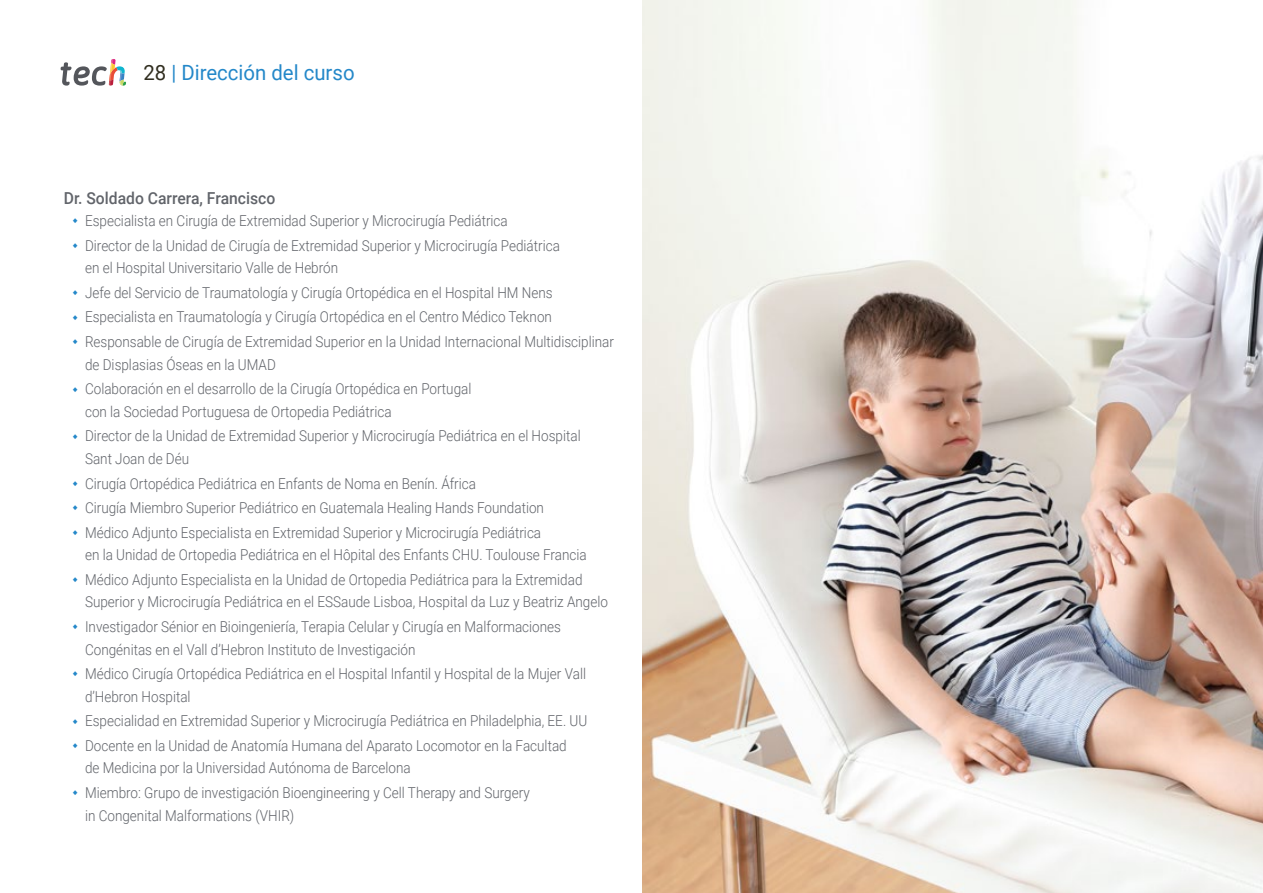
<style>
.page{position:relative;width:1263px;height:893px;background:#fff}
.page>*{position:absolute;margin:0;border:0;box-sizing:border-box;transform-origin:0 0}
.t1{font:21px "Roboto";color:#2488c9}
.t2{font:500 16.5px "Roboto";color:#61646a;scale:.95 1}
.t3{font:300 15px/24.6px "Roboto";color:#61646a;scale:.9 1}
.s1{color:#312e20}
</style>
<div class="page">
<img style="left:642px;top:0;width:621px;height:893px">
<svg style="left:61px;top:59px;width:65px;height:27px"></svg>
<h1 class="t1" style="left:144px;top:57px;width:213px"><span class="s1">28</span> | Dirección del curso</h1>
<p class="t2" style="left:64px;top:186px;width:224px">Dr. Soldado Carrera, Francisco</p>
<p class="t3" style="left:85px;top:208px;width:529px">Especialista en Cirugía de Extremidad Superior y Microcirugía Pediátrica<br>Director de la Unidad de Cirugía de Extremidad Superior y Microcirugía Pediátrica</p>
<p class="t3" style="left:85px;top:255px;width:589px">en el Hospital Universitario Valle de Hebrón<br>Jefe del Servicio de Traumatología y Cirugía Ortopédica en el Hospital HM Nens Especialista en Traumatología y Cirugía Ortopédica en el Centro Médico Teknon Responsable de Cirugía de Extremidad Superior en la Unidad Internacional Multidisciplinar</p>
<p class="t3" style="left:85px;top:351px;width:431px">de Displasias Óseas en la UMAD<br>Colaboración en el desarrollo de la Cirugía Ortopédica en Portugal</p>
<p class="t3" style="left:85px;top:399px;width:552px">con la Sociedad Portuguesa de Ortopedia Pediátrica<br>Director de la Unidad de Extremidad Superior y Microcirugía Pediátrica en el Hospital</p>
<p class="t3" style="left:85px;top:446px;width:511px">Sant Joan de Déu<br>Cirugía Ortopédica Pediátrica en Enfants de Noma en Benín. África<br>Cirugía Miembro Superior Pediátrico en Guatemala Healing Hands Foundation Médico Adjunto Especialista en Extremidad Superior y Microcirugía Pediátrica</p>
<p class="t3" style="left:85px;top:542px;width:559px">en la Unidad de Ortopedia Pediátrica en el Hôpital des Enfants CHU. Toulouse Francia<br>Médico Adjunto Especialista en la Unidad de Ortopedia Pediátrica para la Extremidad</p>
<p class="t3" style="left:85px;top:589px;width:582px">Superior y Microcirugía Pediátrica en el ESSaude Lisboa, Hospital da Luz y Beatriz Angelo<br>Investigador Sénior en Bioingeniería, Terapia Celular y Cirugía en Malformaciones</p>
<p class="t3" style="left:85px;top:636px;width:558px">Congénitas en el Vall d’Hebron Instituto de Investigación<br>Médico Cirugía Ortopédica Pediátrica en el Hospital Infantil y Hospital de la Mujer Vall</p>
<p class="t3" style="left:85px;top:683px;width:559px">d’Hebron Hospital<br>Especialidad en Extremidad Superior y Microcirugía Pediátrica en Philadelphia, EE. UU<br>Docente en la Unidad de Anatomía Humana del Aparato Locomotor en la Facultad</p>
<p class="t3" style="left:85px;top:755px;width:496px">de Medicina por la Universidad Autónoma de Barcelona<br>Miembro: Grupo de investigación Bioengineering y Cell Therapy and Surgery</p>
<p class="t3" style="left:85px;top:802px;width:234px">in Congenital Malformations (VHIR)</p>
</div>
